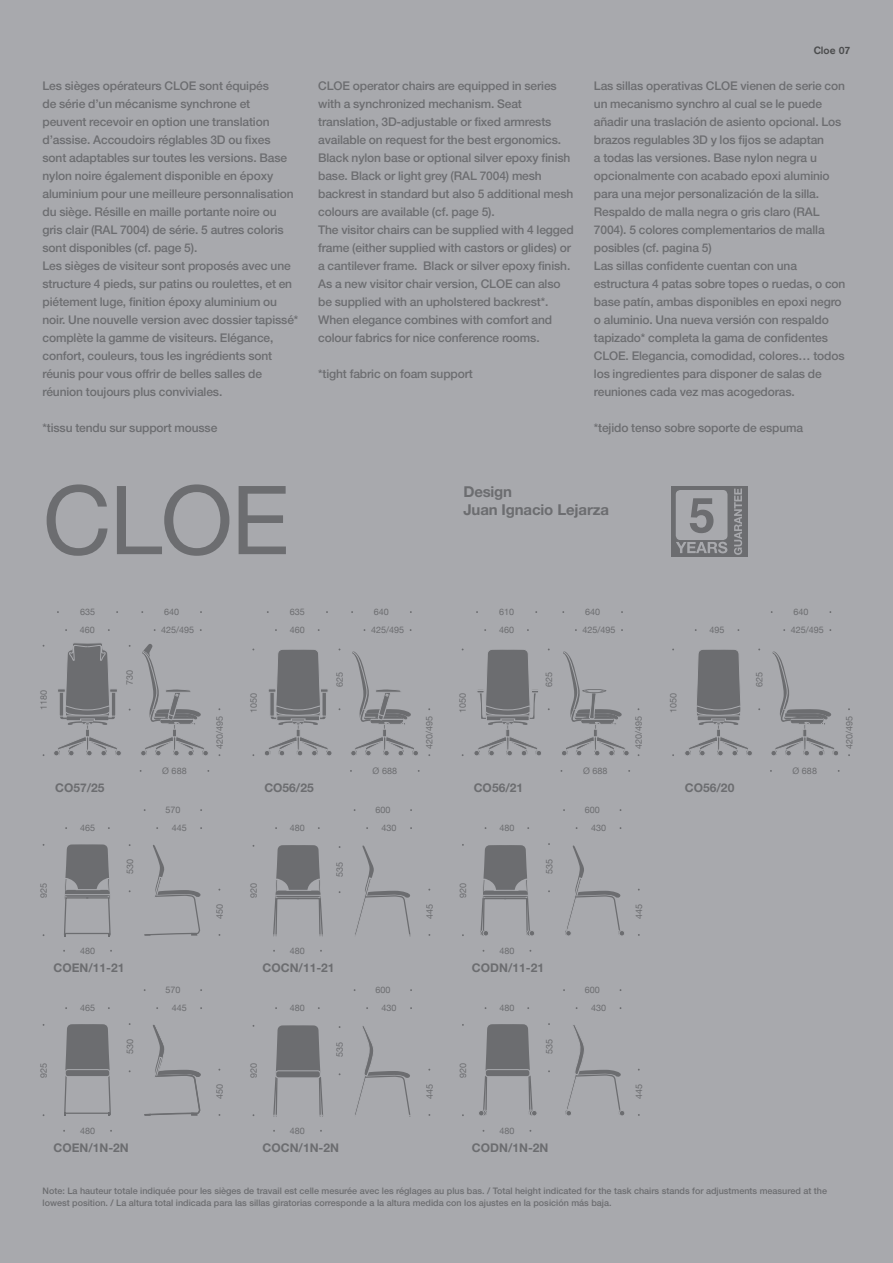
<style>
.page{position:relative;width:893px;height:1263px;background:#a8a9ad}
.page>*{position:absolute;margin:0;border:0;box-sizing:border-box;transform-origin:0 0}
.t1{font:95.4px "Helvetica Neue LT Std";color:#6c6d70}
.t2{font:700 15px/18px "Helvetica Neue LT Std";letter-spacing:-.01em;color:#6c6d70}
.t3{font:500 12px/18px "Helvetica Neue LT Std";letter-spacing:-.01em;color:#6c6d70}
.t4{font:700 12px "Helvetica Neue LT Std";color:#6c6d70}
.t5{font:500 10.5px "Akzidenz Grotesk BQ";color:#4b4c4d}
.t6{font:500 9px/12px "Helvetica Neue LT Std";color:#6c6d70}
.t7{font:9px "Helvetica Neue";color:#6c6d70}
</style>
<div class="page">
<div style="left:672px;top:486px;width:76px;height:71px;background:#6c6d70"></div>
<div style="left:676px;top:490px;width:51px;height:50px;background:#a8a9ad;border-radius:5px"></div>
<svg style="left:676px;top:542px;width:51px;height:11px"></svg>
<svg style="left:690px;top:498px;width:23px;height:35px"></svg>
<svg style="left:734px;top:488px;width:8px;height:67px"></svg>
<svg style="left:141px;top:644px;width:67px;height:112px"></svg>
<svg style="left:54px;top:643px;width:67px;height:113px"></svg>
<svg style="left:351px;top:651px;width:67px;height:105px"></svg>
<svg style="left:265px;top:649px;width:67px;height:107px"></svg>
<svg style="left:562px;top:651px;width:67px;height:105px"></svg>
<svg style="left:474px;top:649px;width:67px;height:107px"></svg>
<svg style="left:771px;top:651px;width:67px;height:105px"></svg>
<hr style="left:791px;top:719px;width:32px;height:1px;background:#a8a9ad">
<svg style="left:64px;top:844px;width:47px;height:92px"></svg>
<svg style="left:355px;top:845px;width:56px;height:91px"></svg>
<svg style="left:273px;top:845px;width:50px;height:92px"></svg>
<svg style="left:565px;top:845px;width:59px;height:91px"></svg>
<svg style="left:480px;top:845px;width:54px;height:91px"></svg>
<svg style="left:355px;top:1026px;width:56px;height:91px"></svg>
<svg style="left:566px;top:1025px;width:59px;height:91px"></svg>
<svg style="left:273px;top:1025px;width:50px;height:92px"></svg>
<hr style="left:275px;top:1075px;width:46px;height:1px;background:#a8a9ad">
<div style="left:276px;top:1071px;width:44px;height:7px;background:#6c6d70;border-radius:3px"></div>
<div style="left:275px;top:1070px;width:45px;height:8px;border:1px solid #a8a9ad;border-radius:3px"></div>
<svg style="left:64px;top:1024px;width:47px;height:92px"></svg>
<div style="left:65px;top:1069px;width:45px;height:7px;background:#6c6d70;border-radius:3px"></div>
<div style="left:65px;top:1069px;width:45px;height:8px;border:1px solid #a8a9ad;border-radius:3px"></div>
<svg style="left:479px;top:1024px;width:58px;height:92px"></svg>
<svg style="left:685px;top:648px;width:75px;height:108px"></svg>
<svg style="left:144px;top:845px;width:57px;height:91px"></svg>
<svg style="left:144px;top:1025px;width:57px;height:91px"></svg>
<p class="t3" style="left:43px;top:77px;width:257px">Les sièges opérateurs CLOE sont équipés<br>de série d’un mécanisme synchrone et<br>peuvent recevoir en option une translation d’assise. Accoudoirs réglables 3D ou fixes<br>sont adaptables sur toutes les versions. Base nylon noire également disponible en époxy aluminium pour une meilleure personnalisation du siège. Résille en maille portante noire ou gris clair (RAL 7004) de série. 5 autres coloris sont disponibles (cf. page 5).<br>Les sièges de visiteur sont proposés avec une structure 4 pieds, sur patins ou roulettes, et en piétement luge, finition époxy aluminium ou noir. Une nouvelle version avec dossier tapissé* complète la gamme de visiteurs. Elégance, confort, couleurs, tous les ingrédients sont réunis pour vous offrir de belles salles de réunion toujours plus conviviales.</p>
<p class="t3" style="left:43px;top:419px;width:176px">*tissu tendu sur support mousse</p>
<h1 class="t1" style="left:43px;top:463px;width:248px">CLOE</h1>
<p class="t3" style="left:318px;top:77px;width:257px">CLOE operator chairs are equipped in series with a synchronized mechanism. Seat translation, 3D-adjustable or fixed armrests available on request for the best ergonomics.<br>Black nylon base or optional silver epoxy finish base. Black or light grey (RAL 7004) mesh backrest in standard but also 5 additional mesh colours are available (cf. page 5).<br>The visitor chairs can be supplied with 4 legged frame (either supplied with castors or glides) or a cantilever frame. Black or silver epoxy finish.<br>As a new visitor chair version, CLOE can also be supplied with an upholstered backrest*.<br>When elegance combines with comfort and colour fabrics for nice conference rooms.</p>
<p class="t3" style="left:318px;top:365px;width:156px">*tight fabric on foam support</p>
<p class="t5" style="left:814px;top:44px;width:38px">Cloe 07</p>
<p class="t3" style="left:594px;top:77px;width:253px">Las sillas operativas CLOE vienen de serie con un mecanismo synchro al cual se le puede añadir una traslación de asiento opcional. Los brazos regulables 3D y los fijos se adaptan<br>a todas las versiones. Base nylon negra u opcionalmente con acabado epoxi aluminio para una mejor personalización de la silla.<br>Respaldo de malla negra o gris claro (RAL 7004). 5 colores complementarios de malla posibles (cf. pagina 5)<br>Las sillas confidente cuentan con una estructura 4 patas sobre topes o ruedas, o con base patín, ambas disponibles en epoxi negro o aluminio. Una nueva versión con respaldo tapizado* completa la gama de confidentes CLOE. Elegancia, comodidad, colores… todos los ingredientes para disponer de salas de reuniones cada vez mas acogedoras.</p>
<p class="t3" style="left:594px;top:419px;width:211px">*tejido tenso sobre soporte de espuma</p>
<p class="t2" style="left:463px;top:483px;width:147px">Design<br>Juan Ignacio Lejarza</p>
<p class="t7" style="left:80px;top:607px;width:17px">635</p>
<p class="t7" style="left:164px;top:607px;width:17px">640</p>
<p class="t7" style="left:374px;top:607px;width:17px">640</p>
<p class="t7" style="left:585px;top:607px;width:17px">640</p>
<p class="t7" style="left:793px;top:607px;width:17px">640</p>
<p class="t7" style="left:290px;top:607px;width:17px">635</p>
<p class="t7" style="left:499px;top:607px;width:17px">610</p>
<p class="t7" style="left:80px;top:625px;width:17px">460</p>
<p class="t7" style="left:161px;top:625px;width:35px">425/495</p>
<p class="t7" style="left:290px;top:625px;width:17px">460</p>
<p class="t7" style="left:371px;top:625px;width:35px">425/495</p>
<p class="t7" style="left:499px;top:625px;width:17px">460</p>
<p class="t7" style="left:582px;top:625px;width:35px">425/495</p>
<p class="t7" style="left:710px;top:625px;width:17px">495</p>
<p class="t7" style="left:791px;top:625px;width:35px">425/495</p>
<p class="t7" style="left:38px;top:710px;width:22px;rotate:-90deg">1180</p>
<p class="t7" style="left:124px;top:684px;width:17px;rotate:-90deg">730</p>
<p class="t4" style="left:55px;top:780px;width:51px">CO57/25</p>
<p class="t7" style="left:80px;top:823px;width:17px">465</p>
<p class="t7" style="left:38px;top:898px;width:17px;rotate:-90deg">925</p>
<p class="t7" style="left:80px;top:945px;width:17px">480</p>
<p class="t7" style="left:124px;top:874px;width:17px;rotate:-90deg">530</p>
<p class="t7" style="left:214px;top:749px;width:35px;rotate:-90deg">420/495</p>
<p class="t7" style="left:248px;top:713px;width:22px;rotate:-90deg">1050</p>
<p class="t7" style="left:334px;top:687px;width:17px;rotate:-90deg">625</p>
<p class="t7" style="left:424px;top:749px;width:35px;rotate:-90deg">420/495</p>
<p class="t7" style="left:457px;top:713px;width:22px;rotate:-90deg">1050</p>
<p class="t7" style="left:543px;top:687px;width:17px;rotate:-90deg">625</p>
<p class="t7" style="left:633px;top:749px;width:35px;rotate:-90deg">420/495</p>
<p class="t7" style="left:668px;top:713px;width:22px;rotate:-90deg">1050</p>
<p class="t7" style="left:754px;top:687px;width:17px;rotate:-90deg">625</p>
<p class="t7" style="left:162px;top:765px;width:26px">Ø 688</p>
<p class="t7" style="left:373px;top:765px;width:26px">Ø 688</p>
<p class="t7" style="left:583px;top:765px;width:26px">Ø 688</p>
<p class="t7" style="left:793px;top:765px;width:26px">Ø 688</p>
<p class="t7" style="left:165px;top:805px;width:17px">570</p>
<p class="t7" style="left:172px;top:823px;width:17px">445</p>
<p class="t7" style="left:214px;top:919px;width:17px;rotate:-90deg">450</p>
<p class="t4" style="left:264px;top:780px;width:51px">CO56/25</p>
<p class="t7" style="left:248px;top:898px;width:17px;rotate:-90deg">920</p>
<p class="t7" style="left:290px;top:823px;width:17px">480</p>
<p class="t7" style="left:290px;top:945px;width:17px">480</p>
<p class="t7" style="left:334px;top:877px;width:17px;rotate:-90deg">535</p>
<p class="t7" style="left:375px;top:805px;width:17px">600</p>
<p class="t7" style="left:382px;top:823px;width:17px">430</p>
<p class="t7" style="left:424px;top:919px;width:17px;rotate:-90deg">445</p>
<p class="t4" style="left:474px;top:780px;width:51px">CO56/21</p>
<p class="t7" style="left:458px;top:898px;width:17px;rotate:-90deg">920</p>
<p class="t7" style="left:499px;top:823px;width:17px">480</p>
<p class="t7" style="left:499px;top:945px;width:17px">480</p>
<p class="t7" style="left:544px;top:874px;width:17px;rotate:-90deg">535</p>
<p class="t7" style="left:585px;top:805px;width:17px">600</p>
<p class="t7" style="left:591px;top:823px;width:17px">430</p>
<p class="t7" style="left:634px;top:919px;width:17px;rotate:-90deg">445</p>
<p class="t4" style="left:685px;top:780px;width:51px">CO56/20</p>
<p class="t4" style="left:54px;top:960px;width:72px">COEN/11-21</p>
<p class="t4" style="left:263px;top:960px;width:74px">COCN/11-21</p>
<p class="t4" style="left:472px;top:960px;width:74px">CODN/11-21</p>
<p class="t7" style="left:165px;top:985px;width:17px">570</p>
<p class="t7" style="left:375px;top:985px;width:17px">600</p>
<p class="t7" style="left:585px;top:985px;width:17px">600</p>
<p class="t7" style="left:80px;top:1003px;width:17px">465</p>
<p class="t7" style="left:172px;top:1003px;width:17px">445</p>
<p class="t7" style="left:290px;top:1003px;width:17px">480</p>
<p class="t7" style="left:382px;top:1003px;width:17px">430</p>
<p class="t7" style="left:499px;top:1003px;width:17px">480</p>
<p class="t7" style="left:591px;top:1003px;width:17px">430</p>
<p class="t7" style="left:124px;top:1054px;width:17px;rotate:-90deg">530</p>
<p class="t7" style="left:334px;top:1057px;width:17px;rotate:-90deg">535</p>
<p class="t7" style="left:544px;top:1054px;width:17px;rotate:-90deg">535</p>
<p class="t7" style="left:38px;top:1078px;width:17px;rotate:-90deg">925</p>
<p class="t7" style="left:248px;top:1078px;width:17px;rotate:-90deg">920</p>
<p class="t7" style="left:458px;top:1078px;width:17px;rotate:-90deg">920</p>
<p class="t7" style="left:214px;top:1099px;width:17px;rotate:-90deg">450</p>
<p class="t7" style="left:424px;top:1099px;width:17px;rotate:-90deg">445</p>
<p class="t7" style="left:634px;top:1099px;width:17px;rotate:-90deg">445</p>
<p class="t7" style="left:80px;top:1125px;width:17px">480</p>
<p class="t7" style="left:290px;top:1125px;width:17px">480</p>
<p class="t7" style="left:499px;top:1125px;width:17px">480</p>
<p class="t4" style="left:53px;top:1140px;width:77px">COEN/1N-2N</p>
<p class="t4" style="left:263px;top:1140px;width:78px">COCN/1N-2N</p>
<p class="t4" style="left:472px;top:1140px;width:78px">CODN/1N-2N</p>
<p class="t6" style="left:43px;top:1185px;width:786px">Note: La hauteur totale indiquée pour les sièges de travail est celle mesurée avec les réglages au plus bas. / Total height indicated for the task chairs stands for adjustments measured at the lowest position. / La altura total indicada para las sillas giratorias corresponde a la altura medida con los ajustes en la posición más baja.</p>
<p class="t7" style="left:844px;top:749px;width:35px;rotate:-90deg">420/495</p>
</div>
